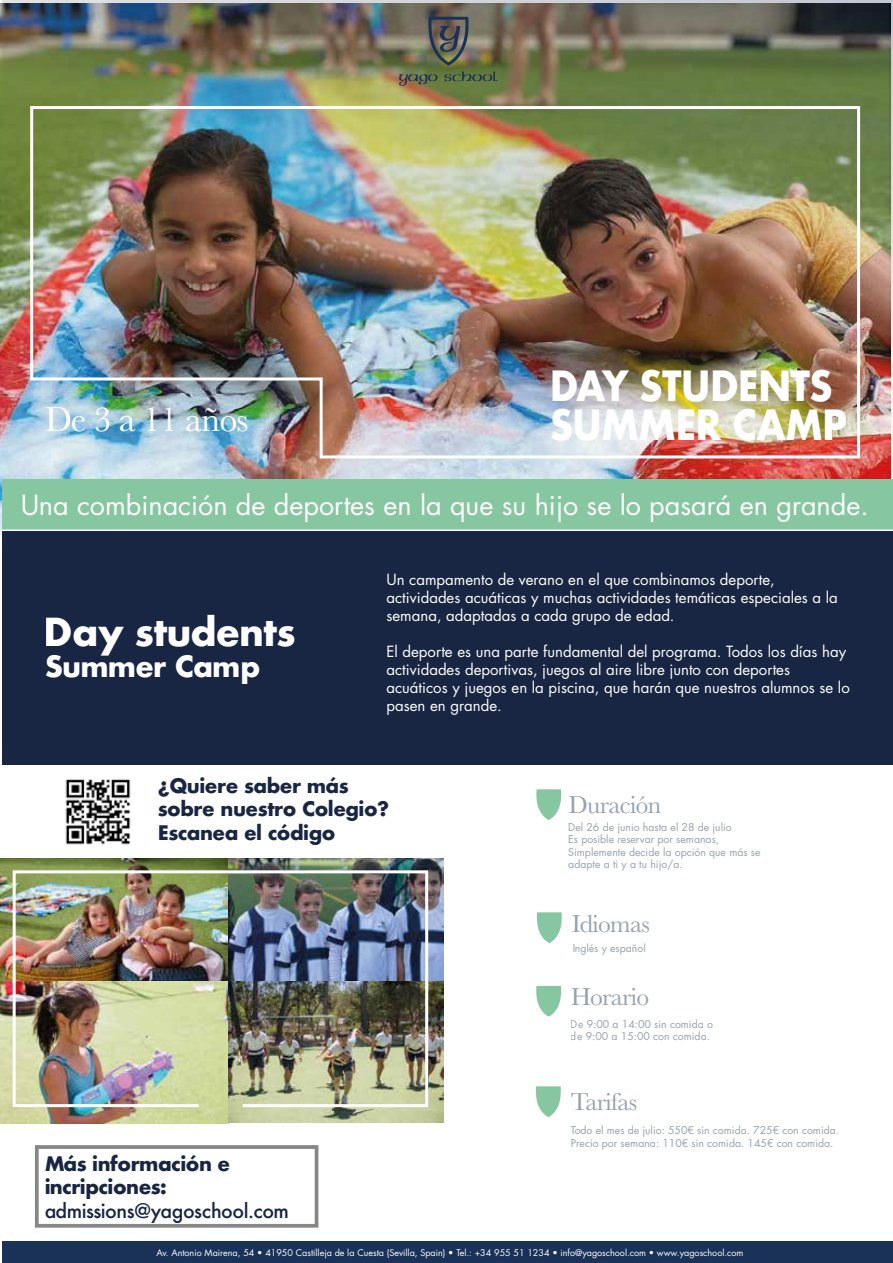
<style>
.page{position:relative;width:893px;height:1263px;background:#fff}
.page>*{position:absolute;margin:0;border:0;box-sizing:border-box;transform-origin:0 0}
.t1{font:700 40.5px "Futura";letter-spacing:-.025em;color:#fff;scale:.91 1}
.t2{font:700 37.5px "Futura";letter-spacing:-.025em;color:#fff}
.t3{font:36px "Baskerville";letter-spacing:-.025em;color:#fff}
.t4{font:700 28.5px "Futura";letter-spacing:-.025em;color:#fff}
.t5{font:27px "Futura Std";color:#fff}
.t6{font:25.5px "Baskerville";letter-spacing:-.025em;color:#96a1b0}
.t7{font:700 19.5px/23.4px "Futura";letter-spacing:-.025em;color:#192643}
.t8{font:500 19.5px "Futura";letter-spacing:-.025em;color:#192643}
.t9{font:15px/18px "Futura Std";color:#fff}
.t10{font:10.5px/12.6px "Futura Std";color:#96a1b0}
.t11{font:9px "Futura Std";color:#fff}
</style>
<div class="page">
<img style="left:2px;top:0;width:891px;height:479px">
<img style="left:228px;top:858px;width:215px;height:123px">
<img style="left:0;top:858px;width:228px;height:123px">
<img style="left:0;top:981px;width:229px;height:143px">
<img style="left:229px;top:981px;width:214px;height:141px">
<svg style="left:399px;top:74px;width:39px;height:12px"></svg>
<svg style="left:444px;top:72px;width:54px;height:9px"></svg>
<svg style="left:428px;top:17px;width:41px;height:49px;background:#5b5c57"></svg>
<div style="left:2px;top:479px;width:891px;height:51px;background:#86c6a0"></div>
<div style="left:2px;top:530px;width:891px;height:235px;background:#192643"></div>
<hr style="left:2px;top:529px;width:891px;height:2px;background:#fff">
<div style="left:2px;top:1241px;width:891px;height:22px;background:#1a3258"></div>
<div style="left:35px;top:1145px;width:283px;height:83px;border:2px solid #878786"></div>
<div style="left:36px;top:1146px;width:282px;height:81px;border:3px solid #878786"></div>
<img style="left:65px;top:779px;width:66px;height:66px">
<svg style="left:536px;top:789px;width:25px;height:31px"></svg>
<svg style="left:537px;top:912px;width:25px;height:31px"></svg>
<svg style="left:536px;top:986px;width:25px;height:30px"></svg>
<svg style="left:536px;top:1086px;width:25px;height:31px"></svg>
<img style="left:29px;top:105px;width:833px;height:355px">
<img style="left:11px;top:869px;width:419px;height:239px">
<h3 class="t3" style="left:44px;top:398px;width:206px">De 3 a 11 años</h3>
<h1 class="t1" style="left:549px;top:367px;width:313px">DAY STUDENTS</h1>
<h1 class="t1" style="left:549px;top:406px;width:329px">SUMMER CAMP</h1>
<h3 class="t5" style="left:20px;top:493px;width:850px">Una combinación de deportes en la que su hijo se lo pasará en grande.</h3>
<h2 class="t2" style="left:44px;top:614px;width:253px">Day students</h2>
<h3 class="t4" style="left:44px;top:652px;width:218px">Summer Camp</h3>
<p class="t9" style="left:386px;top:572px;width:453px">Un campamento de verano en el que combinamos deporte, actividades acuáticas y muchas actividades temáticas especiales a la semana, adaptadas a cada grupo de edad.</p>
<p class="t9" style="left:386px;top:644px;width:465px">El deporte es una parte fundamental del programa. Todos los días hay actividades deportivas, juegos al aire libre junto con deportes acuáticos y juegos en la piscina, que harán que nuestros alumnos se lo pasen en grande.</p>
<h3 class="t7" style="left:158px;top:775px;width:233px">¿Quiere saber más sobre nuestro Colegio?<br>Escanea el código</h3>
<h3 class="t7" style="left:44px;top:1153px;width:187px">Más información e incripciones:</h3>
<h3 class="t8" style="left:44px;top:1201px;width:246px">admissions@yagoschool.com</h3>
<h3 class="t6" style="left:568px;top:789px;width:95px">Duración</h3>
<p class="t10" style="left:568px;top:821px;width:194px">Del 26 de junio hasta el 28 de julio<br>Es posible reservar por semanas,<br>Simplemente decide la opción que más se adapte a ti y a tu hijo/a.</p>
<h3 class="t6" style="left:571px;top:908px;width:80px">Idiomas</h3>
<p class="t10" style="left:572px;top:942px;width:75px">Inglés y español</p>
<h3 class="t6" style="left:570px;top:982px;width:81px">Horario</h3>
<p class="t10" style="left:571px;top:1018px;width:143px">De 9:00 a 14:00 sin comida o de 9:00 a 15:00 con comida.</p>
<h3 class="t6" style="left:571px;top:1086px;width:68px">Tarifas</h3>
<p class="t10" style="left:571px;top:1125px;width:270px">Todo el mes de julio: 550€ sin comida. 725€ con comida.<br>Precio por semana: 110€ sin comida. 145€ con comida.</p>
<p class="t11" style="left:156px;top:1248px;width:588px">Av. Antonio Mairena, 54 • 41950 Castilleja de la Cuesta (Sevilla, Spain) • Tel.: +34 955 51 1234 • info@yagoschool.com • www.yagoschool.com</p>
</div>
